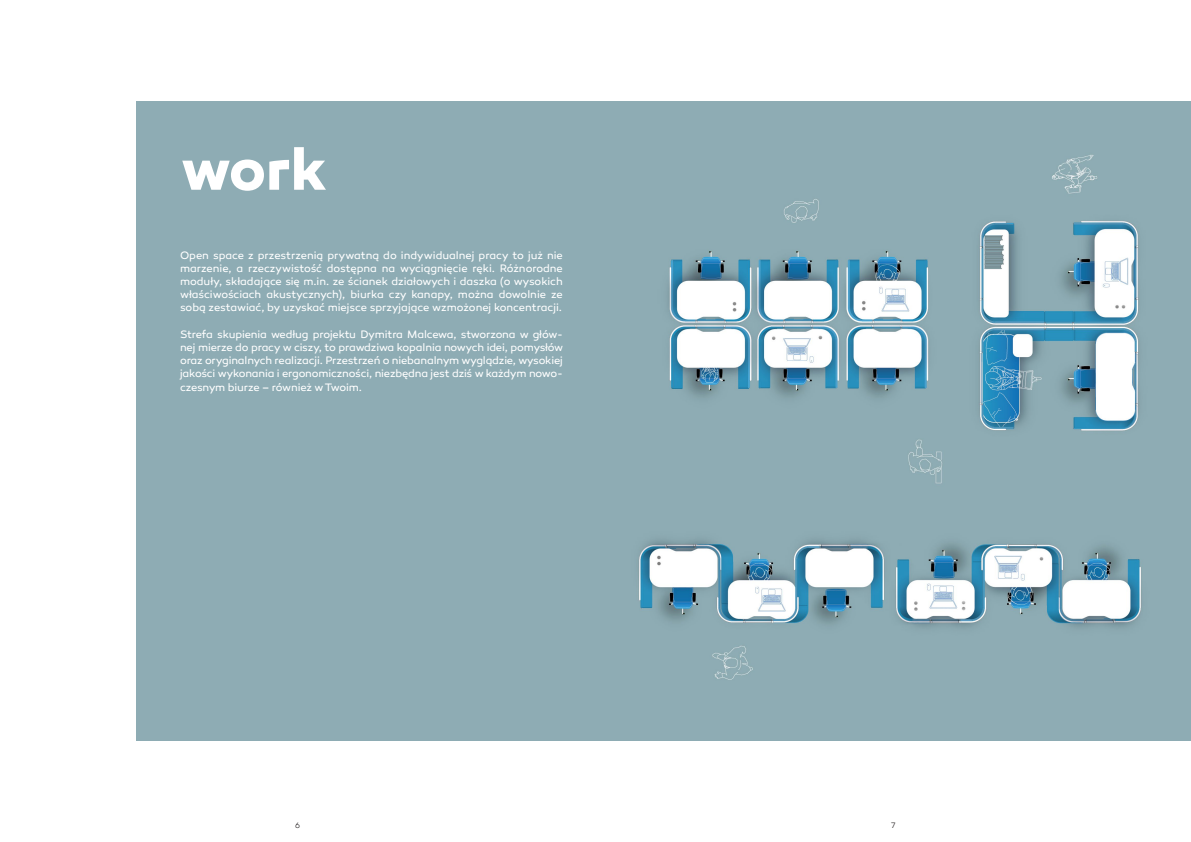
<style>
.page{position:relative;width:1191px;height:842px;background:#fff}
.page>*{position:absolute;margin:0;border:0;box-sizing:border-box;transform-origin:0 0}
.t1{font:700 60px "Canaro";color:#fff}
.t2{font:11px/13.2px "Canaro";letter-spacing:-.01em;color:#fff;text-align:justify}
.t3{font:300 8px "Canaro";color:#231f20}
</style>
<div class="page">
<img style="left:595px;top:101px;width:596px;height:640px">
<div style="left:136px;top:101px;width:459px;height:640px;background:#8eacb4"></div>
<h1 class="t1" style="left:181px;top:132px;width:147px">work</h1>
<p class="t2" style="left:180px;top:248px;width:384px">Open space z przestrzenią prywatną do indywidualnej pracy to już nie marzenie, a rzeczywistość dostępna na wyciągnięcie ręki. Różnorodne moduły, składające się m.in. ze ścianek działowych i daszka (o wysokich właściwościach akustycznych), biurka czy kanapy, można dowolnie ze sobą zestawiać, by uzyskać miejsce sprzyjające wzmożonej koncentracji.</p>
<p class="t2" style="left:180px;top:328px;width:385px">Strefa skupienia według projektu Dymitra Malcewa, stworzona w głów&shy;nej mierze do pracy w ciszy, to prawdziwa kopalnia nowych idei, pomysłów oraz oryginalnych realizacji. Przestrzeń o niebanalnym wyglądzie, wysokiej jakości wykonania i ergonomiczności, niezbędna jest dziś w każdym nowo&shy;czesnym biurze – również w Twoim.</p>
<p class="t3" style="left:295px;top:821px;width:6px">6</p>
<p class="t3" style="left:891px;top:821px;width:6px">7</p>
</div>
